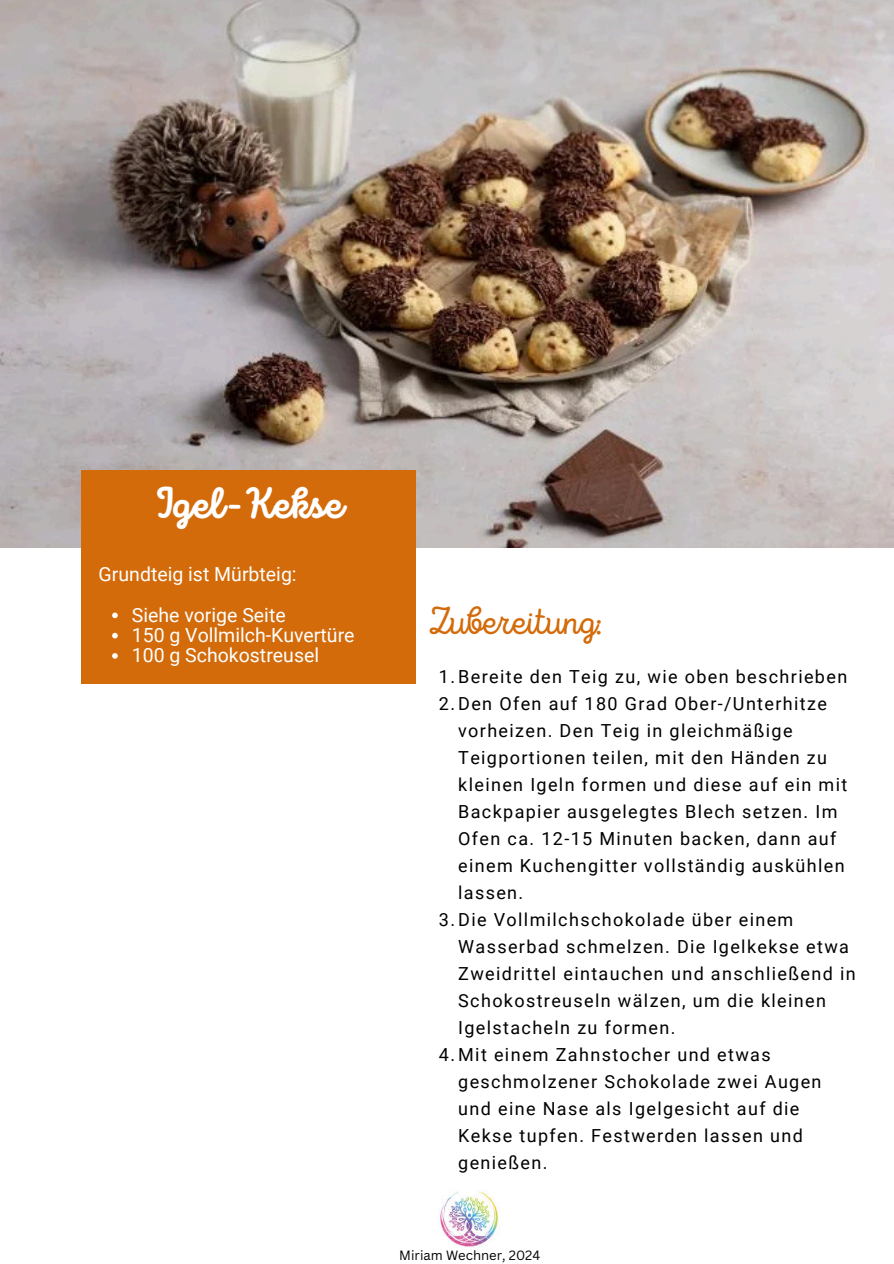
<style>
.page{position:relative;width:894px;height:1264px;background:#fff}
.page>*{position:absolute;margin:0;border:0;box-sizing:border-box;transform-origin:0 0}
.t1{font:700 42.45px "Intro Script";color:#fff}
.t2{font:39.15px "Intro Script";color:#d36b0a}
.t3{font:19.5px/40.5px "Roboto";color:#fff}
.t4{font:18px "Roboto";letter-spacing:.075em;color:#000}
.t5{font:13.05px "Canva Sans";color:#000}
</style>
<div class="page">
<img style="left:0;top:0;width:893px;height:547px">
<div style="left:82px;top:470px;width:334px;height:213px;background:#d36b0a"></div>
<svg style="left:112px;top:612px;width:6px;height:6px"></svg>
<svg style="left:112px;top:633px;width:6px;height:5px"></svg>
<svg style="left:112px;top:653px;width:6px;height:5px"></svg>
<img style="left:439px;top:1190px;width:61px;height:57px">
<h1 class="t1" style="left:154px;top:477px;width:191px">Igel-Kekse</h1>
<p class="t3" style="left:132px;top:553px;width:166px;text-indent:-33px">Grundteig ist Mürbteig:<br>Siehe vorige Seite</p>
<p class="t3" style="left:132px;top:624px;width:224px;line-height:20.2px">150 g Vollmilch-Kuvertüre<br>100 g Schokostreusel</p>
<h2 class="t2" style="left:427px;top:598px;width:176px">Zubereitung:</h2>
<p class="t4" style="left:439px;top:663px;width:410px">1.Bereite den Teig zu, wie oben beschrieben</p>
<p class="t4" style="left:439px;top:690px;width:389px">2.Den Ofen auf 180 Grad Ober-/Unterhitze</p>
<p class="t4" style="left:458px;top:717px;width:336px">vorheizen. Den Teig in gleichmäßige</p>
<p class="t4" style="left:458px;top:744px;width:370px">Teigportionen teilen, mit den Händen zu</p>
<p class="t4" style="left:458px;top:771px;width:390px">kleinen Igeln formen und diese auf ein mit</p>
<p class="t4" style="left:458px;top:798px;width:380px">Backpapier ausgelegtes Blech setzen. Im</p>
<p class="t4" style="left:458px;top:825px;width:379px">Ofen ca. 12-15 Minuten backen, dann auf</p>
<p class="t4" style="left:458px;top:852px;width:388px">einem Kuchengitter vollständig auskühlen</p>
<p class="t4" style="left:458px;top:879px;width:67px">lassen.</p>
<p class="t4" style="left:439px;top:906px;width:356px">3.Die Vollmilchschokolade über einem</p>
<p class="t4" style="left:458px;top:933px;width:392px">Wasserbad schmelzen. Die Igelkekse etwa</p>
<p class="t4" style="left:458px;top:960px;width:399px">Zweidrittel eintauchen und anschließend in</p>
<p class="t4" style="left:458px;top:987px;width:369px">Schokostreuseln wälzen, um die kleinen</p>
<p class="t4" style="left:458px;top:1014px;width:219px">Igelstacheln zu formen.</p>
<p class="t4" style="left:439px;top:1041px;width:333px">4.Mit einem Zahnstocher und etwas</p>
<p class="t4" style="left:458px;top:1068px;width:365px">geschmolzener Schokolade zwei Augen</p>
<p class="t4" style="left:458px;top:1095px;width:343px">und eine Nase als Igelgesicht auf die</p>
<p class="t4" style="left:458px;top:1122px;width:346px">Kekse tupfen. Festwerden lassen und</p>
<p class="t4" style="left:458px;top:1149px;width:91px">genießen.</p>
<p class="t5" style="left:399px;top:1247px;width:142px">Miriam Wechner, 2024</p>
</div>
